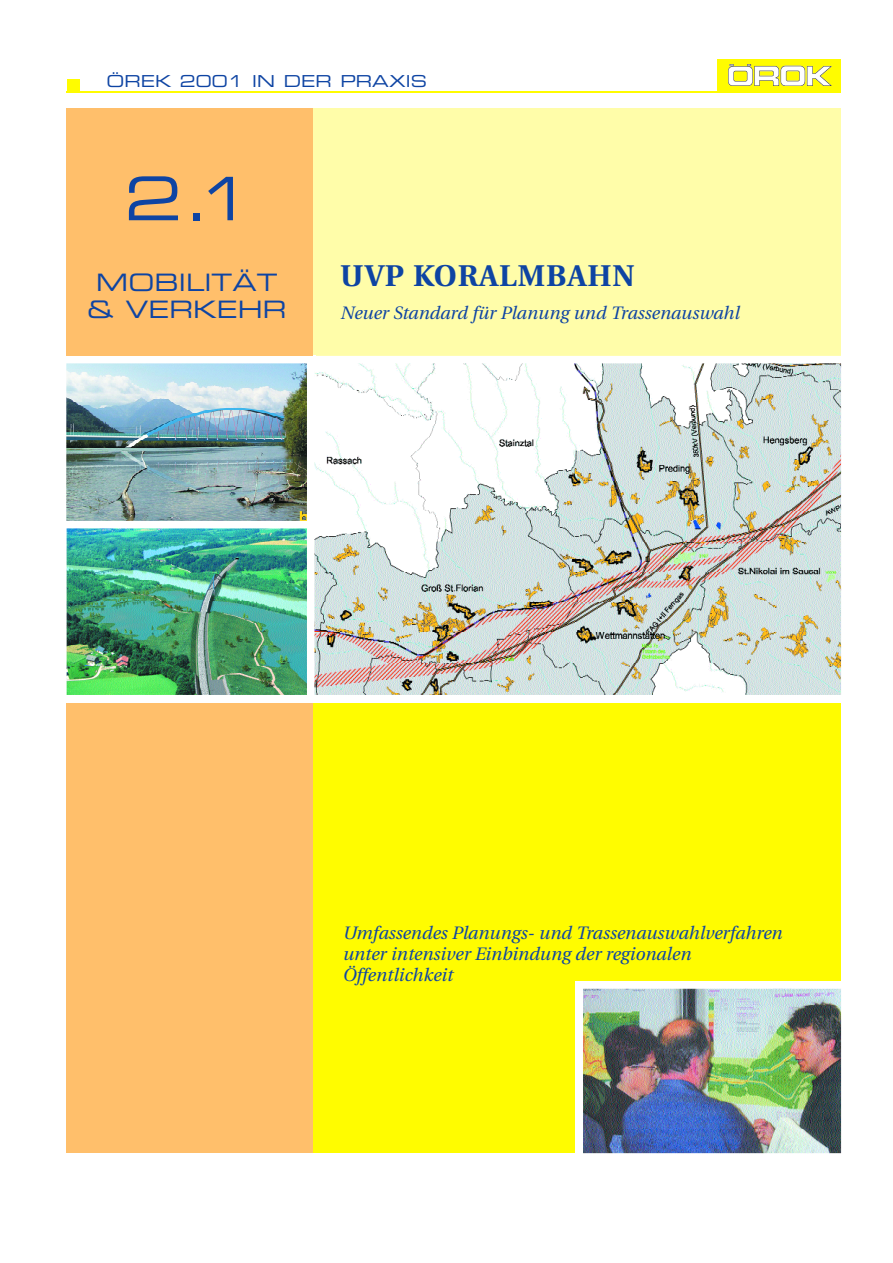
<style>
.page{position:relative;width:893px;height:1263px;background:#fff}
.page>*{position:absolute;margin:0;border:0;box-sizing:border-box;transform-origin:0 0}
.t1{font:60px "Eurostile Extended Two";color:#0e44a3}
.t2{font:700 30px "Utopia";color:#0e44a3}
.t3{font:24px/27px "Eurostile Extended Two";letter-spacing:.005em;color:#0e44a3;text-align:center}
.t4{font:italic 18px/21px "Utopia";color:#0e44a3}
.t5{font:16.5px "Eurostile Extended Two";letter-spacing:.005em;color:#0e44a3}
</style>
<div class="page">
<div style="left:313px;top:108px;width:528px;height:248px;background:#fffda9"></div>
<div style="left:313px;top:356px;width:528px;height:797px;background:#fffc00"></div>
<div style="left:67px;top:108px;width:246px;height:1045px;background:#ffbf6b"></div>
<hr style="left:67px;top:91px;width:774px;height:2px;background:#fffc00">
<img style="left:66px;top:356px;width:241px;height:165px">
<img style="left:66px;top:521px;width:241px;height:181px">
<img style="left:575px;top:981px;width:267px;height:173px">
<img style="left:307px;top:356px;width:535px;height:346px">
<div style="left:717px;top:60px;width:124px;height:32px;background:#fffc00"></div>
<img style="left:728px;top:64px;width:103px;height:21px">
<div style="left:67px;top:79px;width:13px;height:13px;background:#fffc00"></div>
<p class="t5" style="left:106px;top:75px;width:322px">ÖREK 2001 IN DER PRAXIS</p>
<h1 class="t1" style="left:124px;top:177px;width:132px">2.1</h1>
<h3 class="t3" style="left:87px;top:271px;width:201px">MOBILITÄT &amp; VERKEHR</h3>
<h2 class="t2" style="left:340px;top:263px;width:296px">UVP KO R A L M B A H N</h2>
<p class="t4" style="left:340px;top:304px;width:401px">Neuer Standard für Planung und Trassenauswahl</p>
<p class="t4" style="left:342px;top:924px;width:441px">Umfassendes Planungs- und Trassenauswahlverfahren unter intensiver Einbindung der regionalen<br>Öffentlichkeit</p>
</div>
